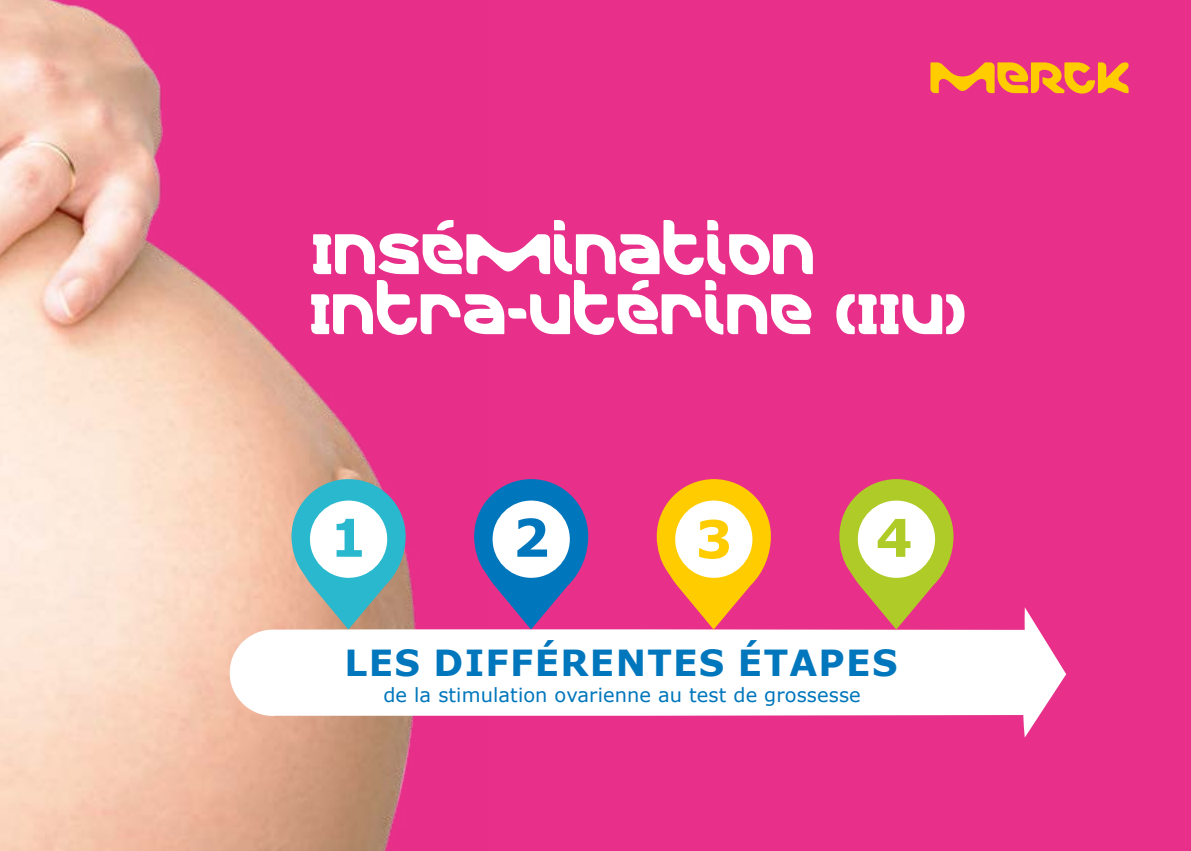
<style>
.page{position:relative;width:1191px;height:851px;background:#fff}
.page>*{position:absolute;margin:0;border:0;box-sizing:border-box;transform-origin:0 0}
.t1{font:58px/60px "Merck";color:#fff}
.t2{font:700 52px "Verdana";color:#29b8ce}
.t3{font:700 52px "Verdana";color:#0076bc}
.t4{font:700 52px "Verdana";color:#fc0}
.t5{font:700 52px "Verdana";color:#afcb27}
.t6{font:700 36px "Verdana";letter-spacing:.035em;color:#0076bc}
.t7{font:19.4px "Verdana";letter-spacing:.005em;color:#0076bc}
</style>
<div class="page">
<div style="left:0;top:0;width:1191px;height:850px;background:#e8308a"></div>
<img style="left:0;top:0;width:414px;height:850px">
<svg style="left:230px;top:607px;width:836px;height:130px;fill:#fff"></svg>
<svg style="left:291px;top:479px;width:115px;height:150px;background:#74a6ac"></svg>
<div style="left:309px;top:500px;width:78px;height:78px;background:#fff;border-radius:50%"></div>
<svg style="left:474px;top:479px;width:114px;height:150px"></svg>
<div style="left:492px;top:500px;width:78px;height:78px;background:#fff;border-radius:50%"></div>
<svg style="left:656px;top:479px;width:115px;height:150px"></svg>
<div style="left:675px;top:500px;width:78px;height:78px;background:#fff;border-radius:50%"></div>
<svg style="left:839px;top:479px;width:114px;height:150px"></svg>
<div style="left:857px;top:500px;width:78px;height:78px;background:#fff;border-radius:50%"></div>
<svg style="left:930px;top:62px;width:198px;height:32px"></svg>
<h1 class="t1" style="left:310px;top:224px;width:658px">INSÉMINATION<br>INTRA-UTÉRINE (IIU)</h1>
<h2 class="t2" style="left:330px;top:501px;width:38px">1</h2>
<h2 class="t3" style="left:512px;top:501px;width:38px">2</h2>
<h2 class="t4" style="left:695px;top:502px;width:38px">3</h2>
<h2 class="t5" style="left:875px;top:501px;width:38px">4</h2>
<h3 class="t6" style="left:345px;top:637px;width:554px">LES DIFFÉRENTES ÉTAPES</h3>
<p class="t7" style="left:383px;top:681px;width:479px">de la stimulation ovarienne au test de grossesse</p>
</div>
